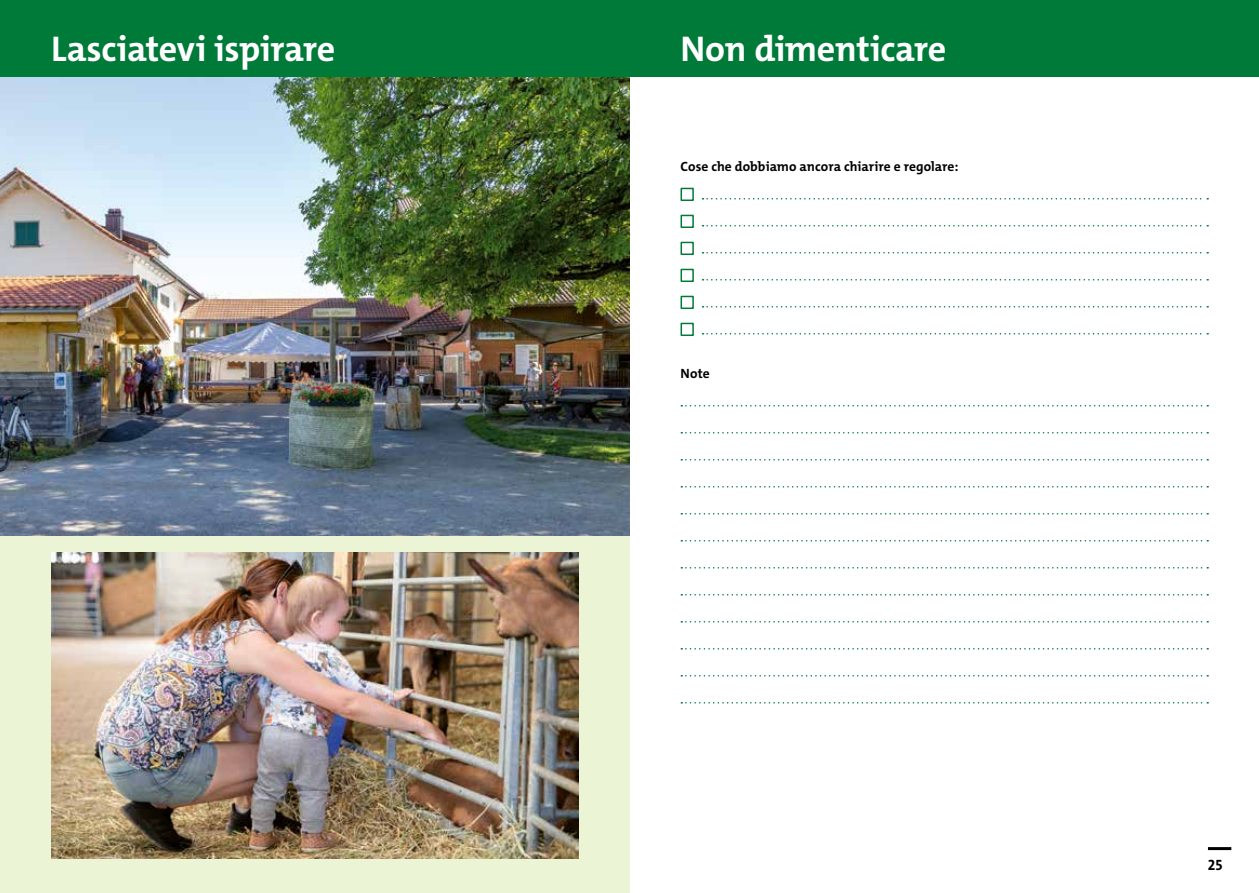
<style>
.page{position:relative;width:1259px;height:893px;background:#fff}
.page>*{position:absolute;margin:0;border:0;box-sizing:border-box;transform-origin:0 0}
.t1{font:700 36px "The Mix";letter-spacing:-.01em;color:#fff}
.t2{font:700 15px "The Mix";color:#000}
.t3{font:700 13.5px "The Mix";letter-spacing:.005em;color:#000}
</style>
<div class="page">
<div style="left:0;top:0;width:629px;height:893px;background:#ebf4d5"></div>
<hr style="left:1208px;top:847px;width:23px;height:3px;background:#000">
<img style="left:0;top:77px;width:629px;height:458px">
<div style="left:0;top:0;width:629px;height:77px;background:#007a39"></div>
<img style="left:51px;top:553px;width:527px;height:306px">
<svg style="left:702px;top:198px;width:506px;height:2px"></svg>
<svg style="left:702px;top:225px;width:506px;height:2px"></svg>
<svg style="left:702px;top:252px;width:506px;height:2px"></svg>
<svg style="left:702px;top:279px;width:506px;height:2px"></svg>
<svg style="left:702px;top:306px;width:506px;height:2px"></svg>
<svg style="left:702px;top:333px;width:506px;height:2px"></svg>
<svg style="left:681px;top:405px;width:527px;height:2px"></svg>
<svg style="left:681px;top:432px;width:527px;height:2px"></svg>
<svg style="left:681px;top:459px;width:527px;height:2px"></svg>
<svg style="left:681px;top:486px;width:527px;height:2px"></svg>
<svg style="left:681px;top:513px;width:527px;height:2px"></svg>
<svg style="left:681px;top:540px;width:527px;height:2px"></svg>
<svg style="left:681px;top:567px;width:527px;height:2px"></svg>
<svg style="left:681px;top:594px;width:527px;height:2px"></svg>
<svg style="left:681px;top:621px;width:527px;height:2px"></svg>
<svg style="left:681px;top:648px;width:527px;height:2px"></svg>
<svg style="left:681px;top:675px;width:527px;height:2px"></svg>
<svg style="left:681px;top:702px;width:527px;height:2px"></svg>
<div style="left:680px;top:188px;width:14px;height:13px;border:2px solid #007a39"></div>
<div style="left:680px;top:215px;width:14px;height:13px;border:2px solid #007a39"></div>
<div style="left:680px;top:242px;width:14px;height:13px;border:2px solid #007a39"></div>
<div style="left:680px;top:269px;width:14px;height:13px;border:2px solid #007a39"></div>
<div style="left:680px;top:296px;width:14px;height:13px;border:2px solid #007a39"></div>
<div style="left:680px;top:323px;width:14px;height:13px;border:2px solid #007a39"></div>
<div style="left:629px;top:0;width:630px;height:77px;background:#007a39"></div>
<h1 class="t1" style="left:51px;top:25px;width:286px">Lasciatevi ispirare</h1>
<h1 class="t1" style="left:680px;top:25px;width:267px">Non dimenticare</h1>
<p class="t3" style="left:680px;top:158px;width:279px">Cose che dobbiamo ancora chiarire e regolare:</p>
<p class="t3" style="left:680px;top:365px;width:31px">Note</p>
<p class="t2" style="left:1208px;top:855px;width:16px">25</p>
</div>
